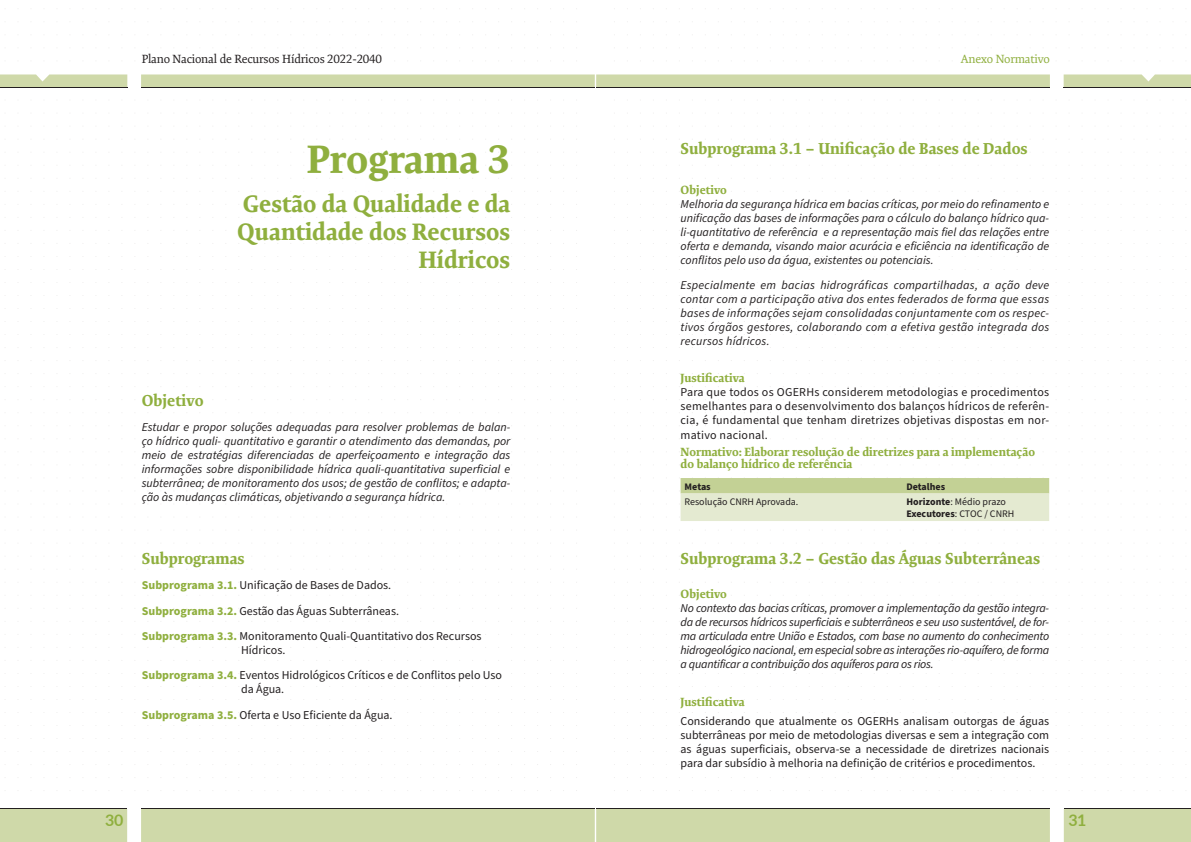
<style>
.page{position:relative;width:1191px;height:842px;background:#fff}
.page>*{position:absolute;margin:0;border:0;box-sizing:border-box;transform-origin:0 0}
.t1{font:700 40px "Expo Serif Pro";color:#8faf3e}
.t2{font:700 24px/28px "Expo Serif Pro";color:#8faf3e;text-align:right}
.t3{font:700 16px "Expo Serif Pro";color:#8faf3e}
.t4{font:700 16px "Lato";color:#8faf3e}
.t5{font:italic 12px/14px "Source Sans Pro";color:#231f20;text-align:justify}
.t6{font:12px/14px "Source Sans Pro";color:#231f20}
.t7{font:700 12px/12px "Expo Serif Pro";color:#8faf3e}
.t8{font:12px "Expo Serif Pro";letter-spacing:-.02em;color:#231f20}
.t9{font:12px "Expo Serif Pro";letter-spacing:-.02em;color:#8faf3e}
.t10{font:10px "Source Sans Pro";color:#231f20}
.t11{font:700 10px "Source Sans Pro";color:#231f20}
.s1{font-weight:700;color:#8faf3e}
.s2{font-weight:700}
.s3{font-weight:400}
</style>
<div class="page">
<div style="left:141px;top:809px;width:454px;height:33px;background:#cfd9a9"></div>
<hr style="left:141px;top:808px;width:454px;height:1px;background:#231f20">
<div style="left:0;top:809px;width:127px;height:33px;background:#cfd9a9"></div>
<hr style="left:0;top:808px;width:127px;height:1px;background:#231f20">
<svg style="left:0;top:74px;width:127px;height:13px;background:#d2dbae"></svg>
<hr style="left:0;top:87px;width:127px;height:1px;background:#231f20">
<svg style="left:141px;top:74px;width:454px;height:13px;background:#d0daac"></svg>
<hr style="left:141px;top:87px;width:454px;height:1px;background:#231f20">
<div style="left:596px;top:809px;width:454px;height:33px;background:#cfd9a9"></div>
<hr style="left:596px;top:808px;width:454px;height:1px;background:#231f20">
<div style="left:1063px;top:809px;width:128px;height:33px;background:#cfd9a9"></div>
<hr style="left:1063px;top:808px;width:128px;height:1px;background:#231f20">
<svg style="left:1063px;top:74px;width:128px;height:13px;background:#d2dbaf"></svg>
<hr style="left:1063px;top:87px;width:128px;height:1px;background:#231f20">
<svg style="left:596px;top:74px;width:454px;height:13px;background:#d0daac"></svg>
<hr style="left:596px;top:87px;width:454px;height:1px;background:#231f20">
<svg style="left:680px;top:478px;width:369px;height:43px;background:#d8e1bc"></svg>
<p class="t8" style="left:142px;top:52px;width:242px">Plano Nacional de Recursos Hídricos 2022-2040</p>
<p class="t9" style="left:961px;top:52px;width:90px">Anexo Normativo</p>
<p class="t1" style="left:307px;top:134px;width:205px">Programa 3</p>
<p class="t2" style="left:237px;top:190px;width:275px">Gestão da Qualidade e da<br>Quantidade dos Recursos<br>Hídricos</p>
<p class="t3" style="left:142px;top:390px;width:63px">Objetivo</p>
<p class="t5" style="left:142px;top:421px;width:370px">Estudar e propor soluções adequadas para resolver problemas de balan&shy;ço hídrico quali- quantitativo e garantir o atendimento das demandas, por meio de estratégias diferenciadas de aperfeiçoamento e integração das informações sobre disponibilidade hídrica quali-quantitativa superficial e subterrânea; de monitoramento dos usos; de gestão de conflitos; e adapta&shy;ção às mudanças climáticas, objetivando a segurança hídrica.</p>
<p class="t3" style="left:142px;top:548px;width:105px">Subprogramas</p>
<p class="t6" style="left:142px;top:579px;width:251px"><span class="s1">Subprograma 3.1.</span> Unificação de Bases de Dados.</p>
<p class="t6" style="left:142px;top:604px;width:259px"><span class="s1">Subprograma 3.2.</span> Gestão das Águas Subterrâneas.</p>
<p class="t6" style="left:241px;top:629px;width:242px;text-indent:-99px"><span class="s1">Subprograma 3.3.</span> Monitoramento Quali-Quantitativo dos Recursos<br>Hídricos.</p>
<p class="t6" style="left:241px;top:669px;width:263px;text-indent:-99px"><span class="s1">Subprograma 3.4.</span> Eventos Hidrológicos Críticos e de Conflitos pelo Uso da Água.</p>
<p class="t6" style="left:142px;top:708px;width:252px"><span class="s1">Subprograma 3.5.</span> Oferta e Uso Eficiente da Água.</p>
<p class="t3" style="left:680px;top:139px;width:349px">Subprograma 3.1 – Unificação de Bases de Dados</p>
<p class="t7" style="left:680px;top:183px;width:48px">Objetivo</p>
<p class="t5" style="left:680px;top:197px;width:370px">Melhoria da segurança hídrica em bacias críticas, por meio do refinamento e unificação das bases de informações para o cálculo do balanço hídrico qua&shy;li-quantitativo de referência e a representação mais fiel das relações entre oferta e demanda, visando maior acurácia e eficiência na identificação de conflitos pelo uso da água, existentes ou potenciais.</p>
<p class="t5" style="left:680px;top:278px;width:370px">Especialmente em bacias hidrográficas compartilhadas, a ação deve contar com a participação ativa dos entes federados de forma que essas bases de informações sejam consolidadas conjuntamente com os respec&shy;tivos órgãos gestores, colaborando com a efetiva gestão integrada dos recursos hídricos.</p>
<p class="t7" style="left:680px;top:372px;width:66px">Justificativa</p>
<p class="t6" style="left:680px;top:386px;width:370px;text-align:justify">Para que todos os OGERHs considerem metodologias e procedimentos semelhantes para o desenvolvimento dos balanços hídricos de referên&shy;cia, é fundamental que tenham diretrizes objetivas dispostas em nor&shy;mativo nacional.</p>
<p class="t7" style="left:680px;top:446px;width:356px">Normativo: Elaborar resolução de diretrizes para a implementação do balanço hídrico de referência</p>
<p class="t11" style="left:684px;top:479px;width:28px">Metas</p>
<p class="t11" style="left:906px;top:479px;width:40px">Detalhes</p>
<p class="t10" style="left:684px;top:495px;width:115px">Resolução CNRH Aprovada.</p>
<p class="t10" style="left:906px;top:495px;width:101px"><span class="s2">Horizonte</span>: Médio prazo</p>
<p class="t11" style="left:906px;top:507px;width:109px">Executores<span class="s3">: CTOC / CNRH</span></p>
<p class="t3" style="left:680px;top:548px;width:361px">Subprograma 3.2 – Gestão das Águas Subterrâneas</p>
<p class="t7" style="left:680px;top:588px;width:48px">Objetivo</p>
<p class="t5" style="left:680px;top:602px;width:370px">No contexto das bacias críticas, promover a implementação da gestão integra&shy;da de recursos hídricos superficiais e subterrâneos e seu uso sustentável, de for&shy;ma articulada entre União e Estados, com base no aumento do conhecimento hidrogeológico nacional, em especial sobre as interações rio-aquífero, de forma a quantificar a contribuição dos aquíferos para os rios.</p>
<p class="t7" style="left:680px;top:696px;width:66px">Justificativa</p>
<p class="t6" style="left:680px;top:715px;width:370px;text-align:justify">Considerando que atualmente os OGERHs analisam outorgas de águas subterrâneas por meio de metodologias diversas e sem a integração com as águas superficiais, observa-se a necessidade de diretrizes nacionais para dar subsídio à melhoria na definição de critérios e procedimentos.</p>
<h3 class="t4" style="left:105px;top:808px;width:20px">30</h3>
<h3 class="t4" style="left:1068px;top:808px;width:20px">31</h3>
</div>
